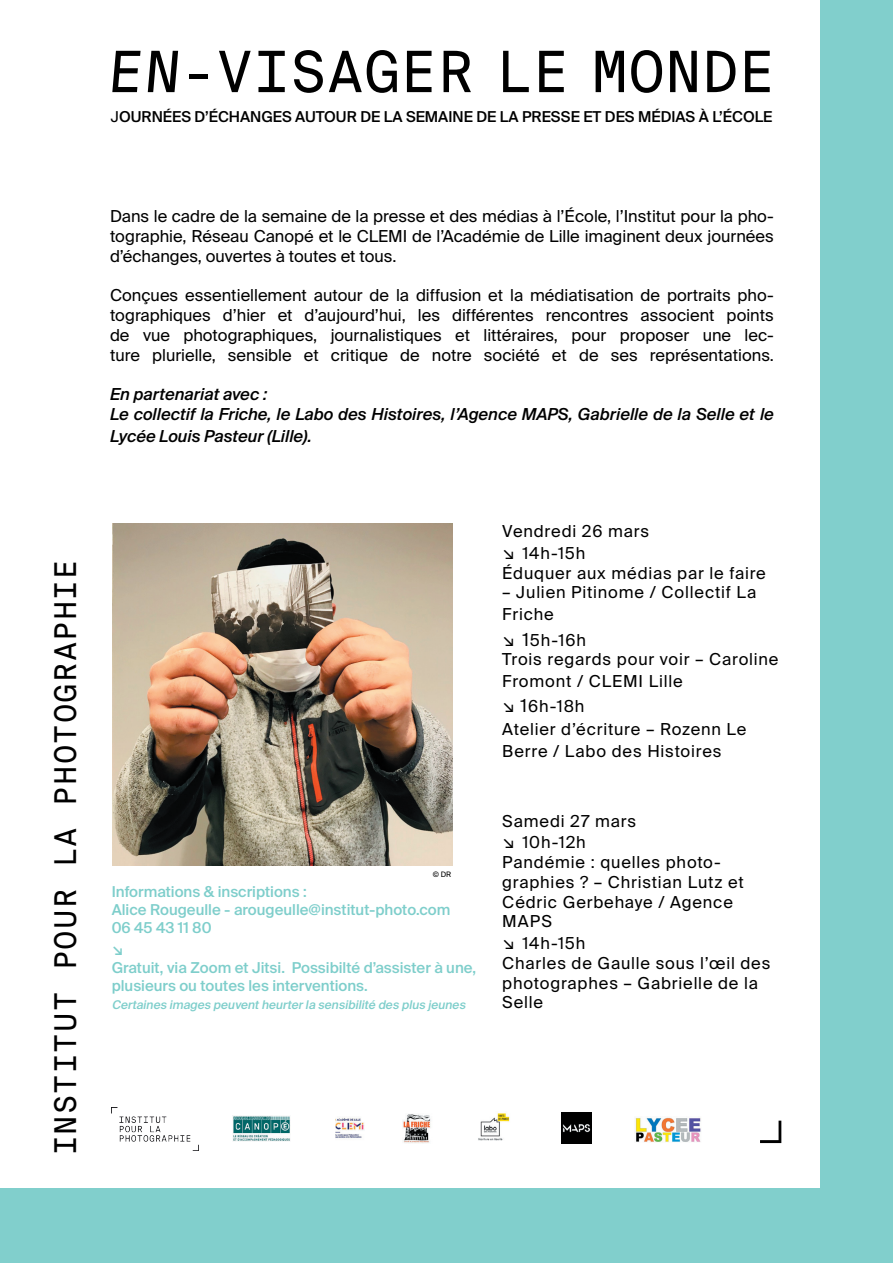
<style>
.page{position:relative;width:893px;height:1263px;background:#fff}
.page>*{position:absolute;margin:0;border:0;box-sizing:border-box;transform-origin:0 0}
.t1{font:57px "Suisse Intl Mono";color:#000}
.t2{font:30px "Suisse Intl Mono";letter-spacing:.04em;color:#000}
.t3{font:16.5px/19.8px "Suisse Intl";letter-spacing:.045em;color:#000}
.t4{font:italic 500 16.5px/19.8px "Suisse Intl";color:#000}
.t5{font:500 15px/18px "Suisse Intl";color:#7ececb}
.t6{font:500 15px "Suisse Intl";color:#000}
.t7{font:italic 500 12px "Suisse Intl";color:#7ececb}
.t8{font:7.5px "Suisse Intl";color:#000}
.s1{font-weight:400}
.s2{font-size:18px}
</style>
<div class="page">
<img style="left:112px;top:1107px;width:79px;height:35px">
<img style="left:233px;top:1115px;width:57px;height:26px">
<img style="left:335px;top:1117px;width:29px;height:21px">
<img style="left:402px;top:1114px;width:29px;height:29px">
<img style="left:478px;top:1113px;width:32px;height:28px">
<img style="left:561px;top:1113px;width:31px;height:30px">
<img style="left:635px;top:1117px;width:66px;height:25px">
<img style="left:112px;top:524px;width:340px;height:341px">
<div style="left:821px;top:0;width:72px;height:1263px;background:#81cfcc"></div>
<svg style="left:760px;top:1121px;width:21px;height:22px"></svg>
<div style="left:0;top:1188px;width:893px;height:75px;background:#81cfcc"></div>
<h1 class="t1" style="left:106px;top:40px;width:671px">EN-VISAGER LE MONDE</h1>
<p class="t6" style="left:111px;top:108px;width:663px"><span class="s1">J</span>OURNÉES D’ÉCHANGES AUTOUR DE LA SEMAINE DE LA PRESSE ET DES MÉDIAS À L’ÉCOLE</p>
<h2 class="t2" style="left:49px;top:1155px;width:597px;rotate:-90deg">INSTITUT POUR LA PHOTOGRAPHIE</h2>
<p class="t3" style="left:110px;top:206px;width:665px;text-align:justify">Dans le cadre de la semaine de la presse et des médias à l’École, l’Institut pour la pho&shy;tographie, Réseau Canopé et le CLEMI de l’Académie de Lille imaginent deux journées d’échanges, ouvertes à toutes et tous.</p>
<p class="t3" style="left:110px;top:286px;width:665px;text-align:justify">Conçues essentiellement autour de la diffusion et la médiatisation de portraits pho&shy;tographiques d’hier et d’aujourd’hui, les différentes rencontres associent points de vue photographiques, journalistiques et littéraires, pour proposer une lec&shy;ture plurielle, sensible et critique de notre société et de ses représentations.</p>
<p class="t4" style="left:110px;top:384px;width:665px">En partenariat avec :<br>Le collectif la Friche, le Labo des Histoires, l’Agence MAPS, Gabrielle de la Selle et le</p>
<p class="t4" style="left:110px;top:426px;width:204px">Lycée Louis Pasteur (Lille).</p>
<p class="t8" style="left:433px;top:870px;width:20px">© DR</p>
<p class="t5" style="left:112px;top:883px;width:340px">Informations &amp; inscriptions :<br>Alice Rougeulle - arougeulle@institut-photo.com<br>06 45 43 11 80</p>
<p class="t5" style="left:112px;top:941px;width:366px">↘<br>Gratuit, via Zoom et Jitsi. Possibilté d’assister à une, plusieurs ou toutes les interventions.</p>
<p class="t7" style="left:112px;top:998px;width:359px">Certainesimagespeuventheurterlasensibilitédesplusjeunes</p>
<p class="t3" style="left:502px;top:521px;width:148px;line-height:21.6px">Vendredi 26 mars ↘ 14h-15h</p>
<p class="t3" style="left:502px;top:563px;width:265px">Éduquer aux médias par le faire</p>
<p class="t3" style="left:502px;top:582px;width:255px;line-height:21.6px">– Julien Pitinome / Collectif La<br>Friche</p>
<p class="t3" style="left:502px;top:630px;width:278px">↘ <span class="s2">1</span>5h-16h<br>Trois regards pour voir – Caroline</p>
<p class="t3" style="left:502px;top:668px;width:182px;line-height:25.5px">Fromont / CLEMI Lille ↘ <span class="s2">1</span>6h-18h</p>
<p class="t3" style="left:502px;top:718px;width:246px;line-height:22.5px">Atelier d’écriture – Rozenn Le<br>Berre / Labo des Histoires</p>
<p class="t3" style="left:502px;top:810px;width:135px;line-height:21.6px">Samedi 27 mars ↘ 10h-12h</p>
<p class="t3" style="left:502px;top:852px;width:243px">Pandémie : quelles photo&shy;graphies ? – Christian Lutz et<br>Cédric Gerbehaye / Agence<br>MAPS</p>
<p class="t3" style="left:502px;top:933px;width:270px">↘ 14h-15h<br>Charles de Gaulle sous l’œil des photographes – Gabrielle de la<br>Selle</p>
</div>
